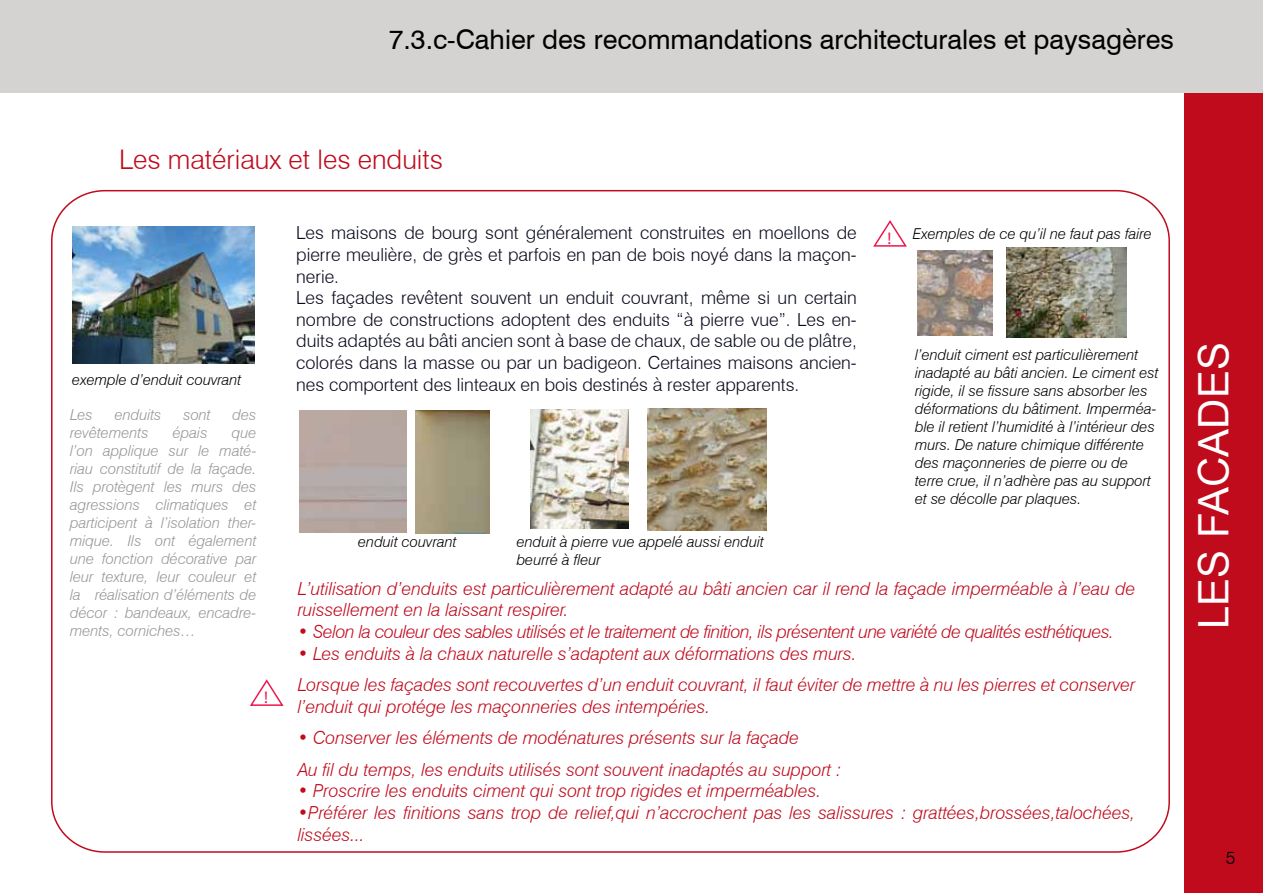
<style>
.page{position:relative;width:1263px;height:893px;background:#fff}
.page>*{position:absolute;margin:0;border:0;box-sizing:border-box;transform-origin:0 0}
.t1{font:42px "Arial";color:#fff}
.t2{font:27px "Swiss 721 BT";color:#000}
.t3{font:300 27px "Swiss 721 BT";color:#c00b1d}
.t4{font:italic 300 18px/21.6px "Swiss 721 BT";color:#c00b1d}
.t5{font:300 18px/21.6px "Swiss 721 BT";color:#090b1d}
.t6{font:italic 300 18px "Swiss 721 BT";letter-spacing:-.025em;color:#c00b1d}
.t7{font:300 18px "Swiss 721 BT";color:#000}
.t8{font:16.95px "Myriad Pro";color:#ed174e}
.t9{font:italic 300 15px/18px "Swiss 721 BT";color:#000}
.t10{font:italic 300 15px/18px "Swiss 721 BT";color:#999694;text-align:justify}
</style>
<div class="page">
<div style="left:1184px;top:0;width:79px;height:893px;background:#c00b1d"></div>
<div style="left:0;top:0;width:1263px;height:92px;background:#d4d3d2"></div>
<img style="left:72px;top:227px;width:183px;height:137px">
<img style="left:647px;top:408px;width:119px;height:123px">
<img style="left:917px;top:251px;width:76px;height:85px">
<img style="left:530px;top:410px;width:98px;height:119px">
<img style="left:1006px;top:248px;width:120px;height:90px">
<svg style="left:873px;top:220px;width:34px;height:27px"></svg>
<img style="left:416px;top:410px;width:74px;height:124px">
<svg style="left:250px;top:679px;width:34px;height:27px"></svg>
<h2 class="t2" style="left:389px;top:23px;width:787px">7.3.c-Cahier des recommandations architecturales et paysagères</h2>
<h2 class="t3" style="left:119px;top:143px;width:325px">Les matériaux et les enduits</h2>
<p class="t9" style="left:72px;top:370px;width:171px">exemple d’enduit couvrant</p>
<p class="t10" style="left:70px;top:405px;width:24px">Les</p>
<p class="t10" style="left:115px;top:405px;width:48px">enduits</p>
<p class="t10" style="left:183px;top:405px;width:29px">sont</p>
<p class="t10" style="left:233px;top:405px;width:25px">des</p>
<p class="t10" style="left:70px;top:423px;width:80px">revêtements</p>
<p class="t10" style="left:173px;top:423px;width:36px">épais</p>
<p class="t10" style="left:70px;top:423px;width:188px;text-indent:162px">que l’on applique sur le maté&shy;riau constitutif de la façade.<br>Ils protègent les murs des agressions climatiques et participent à l’isolation ther&shy;mique. Ils ont également une fonction décorative par leur texture, leur couleur et la réalisation d’éléments de décor : bandeaux, encadre&shy;ments, corniches…</p>
<p class="t8" style="left:264px;top:687px;width:5px">!</p>
<p class="t5" style="left:296px;top:222px;width:562px">Les maisons de bourg sont généralement construites en moellons de pierre meulière, de grès et parfois en pan de bois noyé dans la maçon&shy;nerie.<br>Les façades revêtent souvent un enduit couvrant, même si un certain nombre de constructions adoptent des enduits “à pierre vue”. Les en&shy;duits adaptés au bâti ancien sont à base de chaux, de sable ou de plâtre, colorés dans la masse ou par un badigeon. Certaines maisons ancien&shy;nes comportent des linteaux en bois destinés à rester apparents.</p>
<p class="t8" style="left:888px;top:228px;width:5px">!</p>
<p class="t9" style="left:913px;top:224px;width:241px">Exemples de ce qu’il ne faut pas faire</p>
<p class="t9" style="left:915px;top:346px;width:245px">l’enduit ciment est particulièrement inadapté au bâti ancien. Le ciment est rigide, il se fissure sans absorber les déformations du bâtiment. Imperméa&shy;ble il retient l’humidité à l’intérieur des murs. De nature chimique différente des maçonneries de pierre ou de terre crue, il n’adhère pas au support et se décolle par plaques.</p>
<p class="t9" style="left:517px;top:533px;width:249px">enduit à pierre vue appelé aussi enduit beurré à fleur</p>
<p class="t4" style="left:298px;top:577px;width:839px">L’utilisation d’enduits est particulièrement adapté au bâti ancien car il rend la façade imperméable à l’eau de ruissellement en la laissant respirer.</p>
<p class="t6" style="left:298px;top:621px;width:818px">• Selon la couleur des sables utilisés et le traitement de finition, ils présentent une variété de qualités esthétiques.</p>
<p class="t4" style="left:298px;top:637px;width:839px;line-height:31.5px">• Les enduits à la chaux naturelle s’adaptent aux déformations des murs.<br>Lorsque les façades sont recouvertes d’un enduit couvrant, il faut éviter de mettre à nu les pierres et conserver</p>
<p class="t4" style="left:298px;top:695px;width:414px">l’enduit qui protége les maçonneries des intempéries.</p>
<p class="t4" style="left:298px;top:722px;width:545px;line-height:31.5px">• Conserver les éléments de modénatures présents sur la façade<br>Au fil du temps, les enduits utilisés sont souvent inadaptés au support :</p>
<p class="t4" style="left:298px;top:780px;width:525px">• Proscrire les enduits ciment qui sont trop rigides et imperméables.</p>
<p class="t4" style="left:298px;top:802px;width:839px">•Préférer les finitions sans trop de relief,qui n’accrochent pas les salissures : grattées,brossées,talochées, lissées...</p>
<p class="t9" style="left:358px;top:533px;width:100px">enduit couvrant</p>
<h1 class="t1" style="left:1186px;top:629px;width:289px;rotate:-90deg">LES FACADES</h1>
<p class="t7" style="left:1226px;top:847px;width:11px">5</p>
<p class="t7" style="left:1227px;top:856px;width:11px">5</p>
</div>
